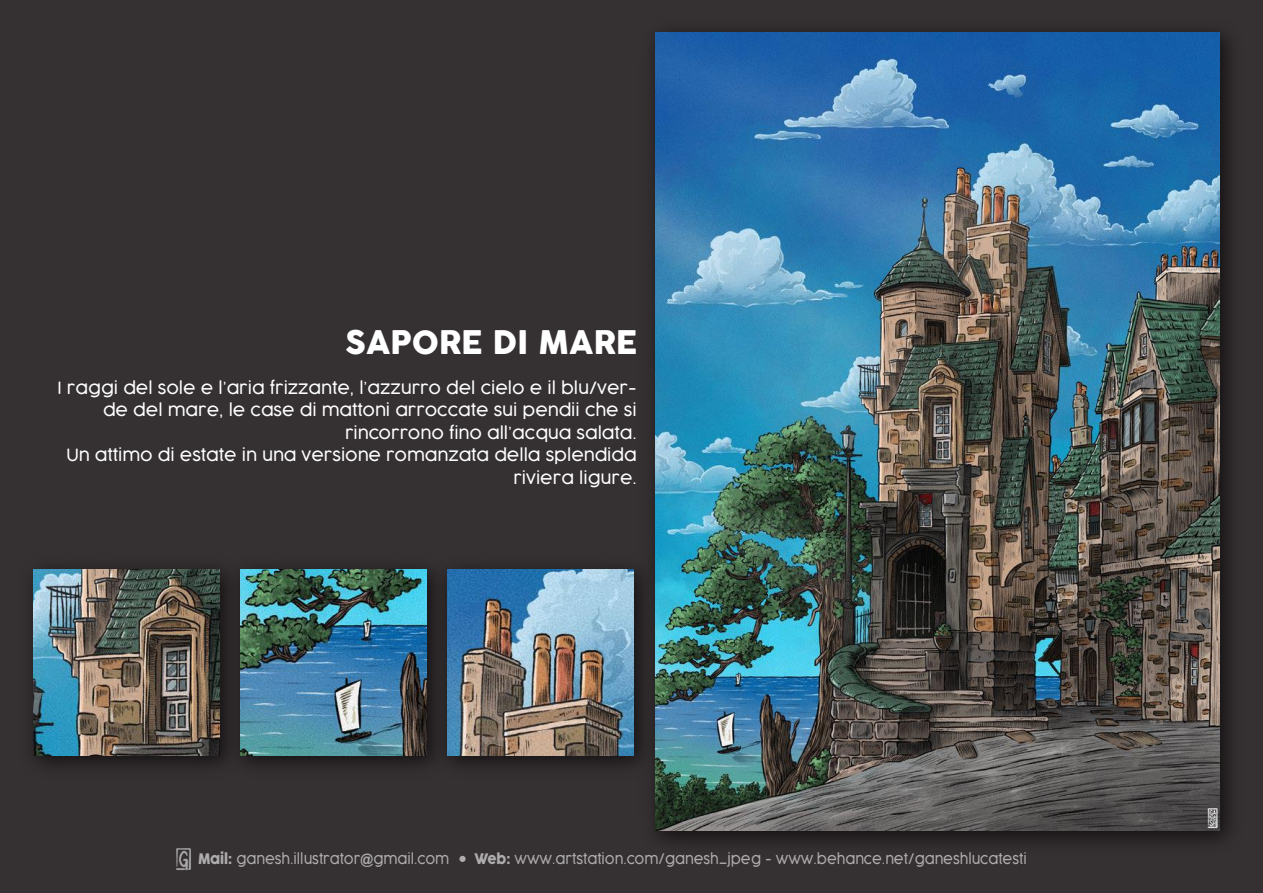
<style>
.page{position:relative;width:1263px;height:893px;background:#353031}
.page>*{position:absolute;margin:0;border:0;box-sizing:border-box;transform-origin:0 0}
.t1{font:31.8px "Cocogoose";color:#fff}
.t2{font:300 16.5px/22.5px "Cocogoose";color:#fff;text-align:right}
.t3{font:300 14.25px "Cocogoose";color:#fff;scale:.91 1}
.s1{font-weight:400}
.s2{font-family:"Arial Rounded MT Bold";font-weight:400}
</style>
<div class="page">
<img style="left:655px;top:32px;width:565px;height:799px">
<img style="left:456px;top:548px;width:207px;height:238px">
<img style="left:456px;top:570px;width:177px;height:186px">
<img style="left:250px;top:569px;width:206px;height:196px">
<img style="left:250px;top:570px;width:176px;height:186px">
<img style="left:33px;top:569px;width:217px;height:196px">
<img style="left:34px;top:570px;width:186px;height:186px">
<div style="left:459px;top:856px;width:7px;height:6px;background:#aeacac;border-radius:50%"></div>
<img style="left:176px;top:848px;width:15px;height:23px">
<h1 class="t1" style="left:345px;top:320px;width:294px">SAPORE DI MARE</h1>
<p class="t2" style="left:57px;top:376px;width:581px">I raggi del sole e l’aria frizzante, l’azzurro del cielo e il blu/ver&shy;de del mare, le case di mattoni arroccate sui pendii che si rincorrono fino all’acqua salata.<br>Un attimo di estate in una versione romanzata della splendida riviera ligure.</p>
<p class="t3" style="left:198px;top:849px;width:278px"><span class="s1">Mail:</span> ganesh.illustrator<span class="s2">@</span>gmail.com</p>
<p class="t3" style="left:475px;top:849px;width:608px"><span class="s1">Web:</span> www.artstation.com/ganesh_jpeg - www.behance.net/ganeshlucatesti</p>
</div>
